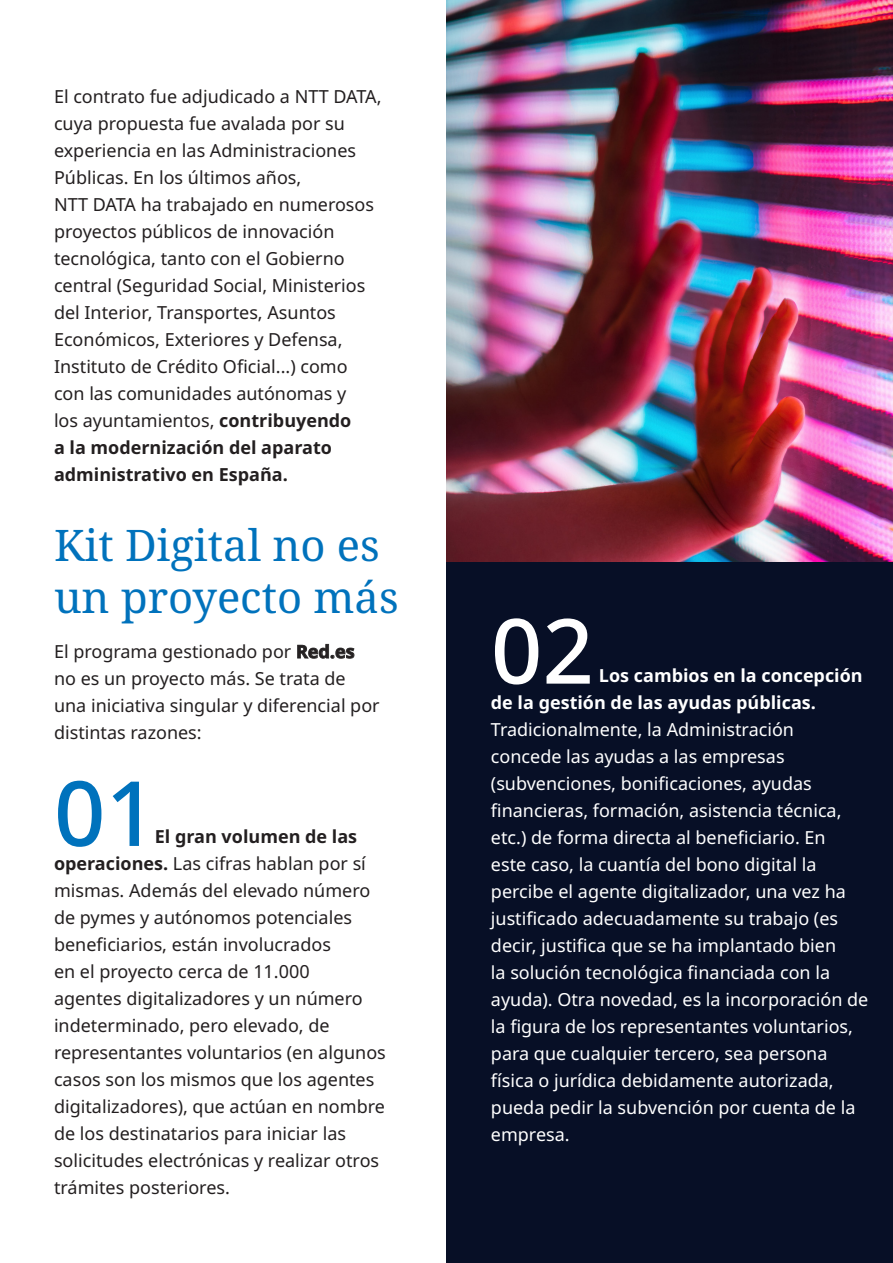
<style>
.page{position:relative;width:893px;height:1263px;background:#fff}
.page>*{position:absolute;margin:0;border:0;box-sizing:border-box;transform-origin:0 0}
.t1{font:500 90px "Noto Sans";color:#0072bc}
.t2{font:500 90px "Noto Sans";color:#fff}
.t3{font:43.5px/52.2px "Noto Serif";color:#0072bc}
.t4{font:18px/27px "Noto Sans";color:#231f20}
.t5{font:18px/27px "Noto Sans";color:#fff}
.s1{font-weight:700}
.s2{font-weight:700;color:#3c3c3b}
</style>
<div class="page">
<img style="left:446px;top:0;width:447px;height:562px">
<div style="left:446px;top:562px;width:447px;height:701px;background:#070f26"></div>
<p class="t4" style="left:54px;top:84px;width:329px">El contrato fue adjudicado a NTT DATA, cuya propuesta fue avalada por su experiencia en las Administraciones Públicas. En los últimos años,<br>NTT DATA ha trabajado en numerosos proyectos públicos de innovación tecnológica, tanto con el Gobierno central (Seguridad Social, Ministerios del Interior, Transportes, Asuntos Económicos, Exteriores y Defensa, Instituto de Crédito Oficial...) como con las comunidades autónomas y<br>los ayuntamientos, <span class="s1">contribuyendo<br>a la modernización del aparato administrativo en España.</span></p>
<p class="t3" style="left:54px;top:521px;width:346px">Kit Digital no es un proyecto más</p>
<p class="t4" style="left:54px;top:638px;width:327px">El programa gestionado por <span class="s2">Red.es </span>no es un proyecto más. Se trata de una iniciativa singular y diferencial por distintas razones:</p>
<p class="t1" style="left:54px;top:750px;width:104px">01</p>
<p class="t4" style="left:54px;top:823px;width:333px;text-indent:101px"><span class="s1">El gran volumen de las operaciones.</span> Las cifras hablan por sí mismas. Además del elevado número de pymes y autónomos potenciales beneficiarios, están involucrados<br>en el proyecto cerca de 11.000<br>agentes digitalizadores y un número indeterminado, pero elevado, de representantes voluntarios (en algunos casos son los mismos que los agentes digitalizadores), que actúan en nombre de los destinatarios para iniciar las solicitudes electrónicas y realizar otros trámites posteriores.</p>
<p class="t2" style="left:491px;top:588px;width:104px">02</p>
<p class="t5" style="left:491px;top:663px;width:379px;text-indent:108px"><span class="s1">Los cambios en la concepción de la gestión de las ayudas públicas.<br></span>Tradicionalmente, la Administración concede las ayudas a las empresas (subvenciones, bonificaciones, ayudas financieras, formación, asistencia técnica, etc.) de forma directa al beneficiario. En<br>este caso, la cuantía del bono digital la percibe el agente digitalizador, una vez ha justificado adecuadamente su trabajo (es decir, justifica que se ha implantado bien<br>la solución tecnológica financiada con la ayuda). Otra novedad, es la incorporación de la figura de los representantes voluntarios, para que cualquier tercero, sea persona física o jurídica debidamente autorizada, pueda pedir la subvención por cuenta de la empresa.</p>
</div>
